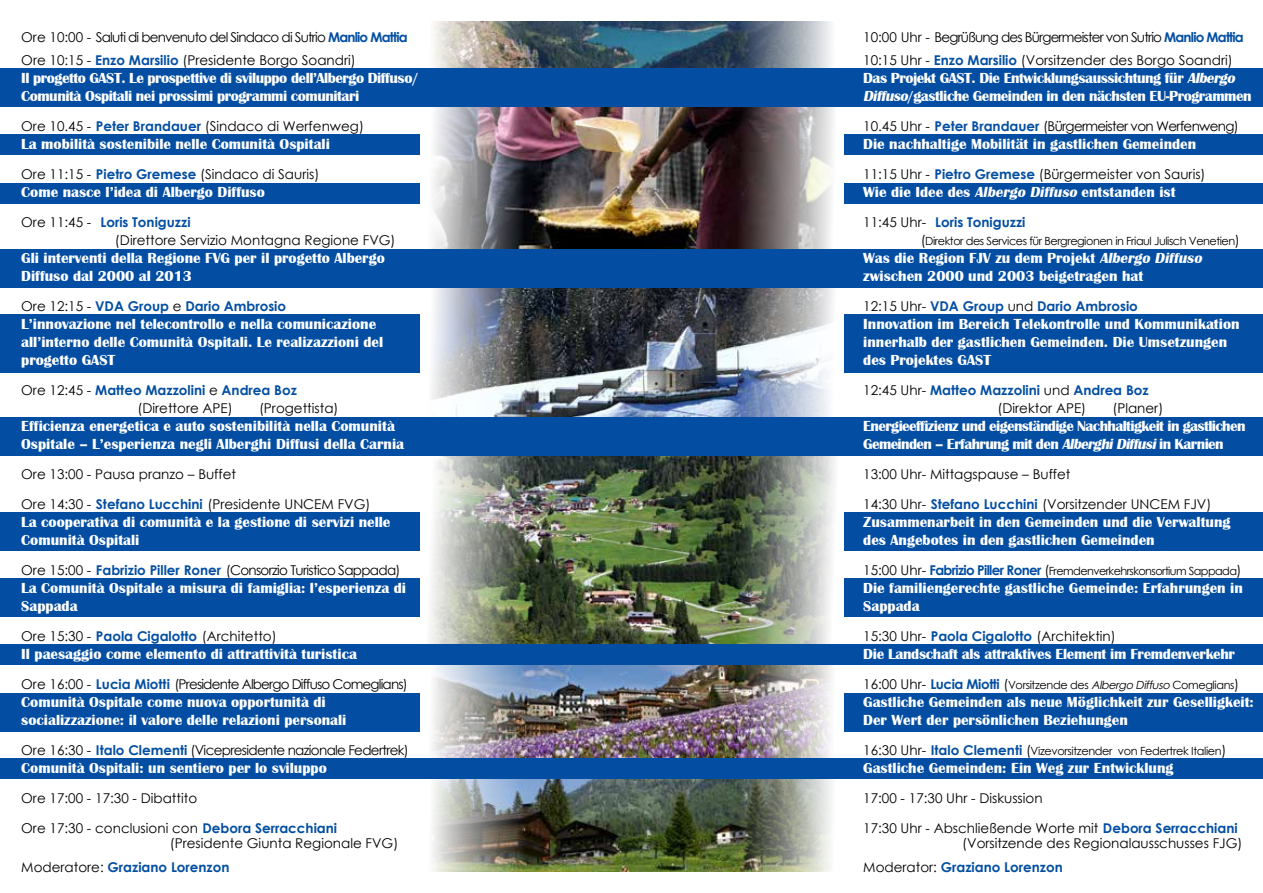
<style>
.page{position:relative;width:1263px;height:893px;background:#fff}
.page>*{position:absolute;margin:0;border:0;box-sizing:border-box;transform-origin:0 0}
.t1{font:700 15px/18px "Britannic";color:#fff}
.t2{font:700 15px/18px "Britannic";letter-spacing:-.03em;color:#fff}
.t3{font:700 15px/18px "Britannic";letter-spacing:-.04em;color:#fff}
.t4{font:700 15px "Britannic";letter-spacing:-.02em;color:#fff}
.t5{font:13.5px/18px "Century Gothic";color:#000}
.t6{font:13.5px "Century Gothic";letter-spacing:-.05em;color:#000}
.t7{font:13.5px/22.5px "Century Gothic";letter-spacing:-.06em;color:#000}
.t8{font:700 13.5px "Century Gothic";color:#034ea2}
.t9{font:11.25px "Century Gothic";letter-spacing:-.04em;color:#000}
.s1{font-weight:700;color:#034ea2}
.s2{font-weight:400;color:#000}
.s3{font-style:italic}
.s4{font-size:13.5px}
.s5{font-weight:700;font-size:13.5px;color:#034ea2}
</style>
<div class="page">
<div style="left:0;top:314px;width:421px;height:59px;background:#034ea2"></div>
<div style="left:844px;top:314px;width:419px;height:59px;background:#034ea2"></div>
<div style="left:0;top:134px;width:421px;height:20px;background:#034ea2"></div>
<div style="left:844px;top:134px;width:419px;height:20px;background:#034ea2"></div>
<div style="left:0;top:183px;width:421px;height:20px;background:#034ea2"></div>
<div style="left:844px;top:183px;width:419px;height:20px;background:#034ea2"></div>
<div style="left:0;top:513px;width:421px;height:38px;background:#034ea2"></div>
<div style="left:844px;top:513px;width:419px;height:38px;background:#034ea2"></div>
<div style="left:0;top:578px;width:421px;height:39px;background:#034ea2"></div>
<div style="left:844px;top:578px;width:419px;height:39px;background:#034ea2"></div>
<div style="left:0;top:693px;width:421px;height:38px;background:#034ea2"></div>
<div style="left:844px;top:693px;width:419px;height:38px;background:#034ea2"></div>
<img style="left:560px;top:21px;width:144px;height:47px">
<img style="left:560px;top:106px;width:144px;height:143px">
<img style="left:560px;top:455px;width:144px;height:190px">
<img style="left:560px;top:665px;width:144px;height:207px">
<img style="left:560px;top:288px;width:144px;height:129px">
<img style="left:432px;top:779px;width:128px;height:93px">
<svg style="left:704px;top:21px;width:127px;height:47px;background:#707e8c"></svg>
<img style="left:420px;top:106px;width:140px;height:143px">
<svg style="left:704px;top:106px;width:140px;height:143px;background:#776d6f"></svg>
<svg style="left:420px;top:288px;width:140px;height:129px"></svg>
<img style="left:420px;top:455px;width:140px;height:190px">
<img style="left:420px;top:665px;width:140px;height:94px">
<img style="left:704px;top:665px;width:140px;height:94px">
<img style="left:704px;top:779px;width:128px;height:93px">
<img style="left:704px;top:455px;width:140px;height:190px">
<img style="left:704px;top:288px;width:129px;height:129px">
<img style="left:433px;top:21px;width:127px;height:47px">
<div style="left:0;top:249px;width:1263px;height:39px;background:#034ea2"></div>
<div style="left:0;top:68px;width:1263px;height:38px;background:#034ea2"></div>
<div style="left:0;top:417px;width:1263px;height:38px;background:#034ea2"></div>
<div style="left:0;top:645px;width:1263px;height:20px;background:#034ea2"></div>
<div style="left:0;top:759px;width:1263px;height:20px;background:#034ea2"></div>
<p class="t7" style="left:21px;top:26px;width:388px">Ore 10:00 - Saluti di benvenuto del Sindaco di Sutrio <span class="s1">Manlio Mattia<br></span>Ore 10:15 - <span class="s1">Enzo Marsilio</span> (Presidente Borgo Soandri)</p>
<p class="t2" style="left:21px;top:69px;width:399px">Il progetto GAST. Le prospettive di sviluppo dell’Albergo Diffuso/<br>Comunità Ospitali nei prossimi programmi comunitari</p>
<p class="t5" style="left:21px;top:116px;width:344px">Ore 10.45 - <span class="s1">Peter Brandauer</span> (Sindaco di Werfenweg)</p>
<p class="t1" style="left:21px;top:135px;width:310px">La mobilità sostenibile nelle Comunità Ospitali</p>
<p class="t5" style="left:21px;top:164px;width:300px">Ore 11:15 - <span class="s1">Pietro Gremese</span> (Sindaco di Sauris)</p>
<p class="t1" style="left:21px;top:183px;width:245px">Come nasce l’idea di Albergo Diffuso</p>
<p class="t5" style="left:115px;top:212px;width:282px;text-indent:-94px">Ore 11:45 - <span class="s1">Loris Toniguzzi<br></span>(Direttore Servizio Montagna Regione FVG)</p>
<p class="t1" style="left:21px;top:249px;width:365px">Gli interventi della Regione FVG per il progetto Albergo<br>Diffuso dal 2000 al 2013</p>
<p class="t8" style="left:21px;top:295px;width:266px"><span class="s2">Ore 12:15 -</span> VDA Group <span class="s2">e</span> Dario Ambrosio</p>
<p class="t1" style="left:21px;top:315px;width:363px">L’innovazione nel telecontrollo e nella comunicazione all’interno delle Comunità Ospitali. Le realizazzioni del progetto GAST</p>
<p class="t5" style="left:137px;top:380px;width:161px;text-indent:-116px">Ore 12:45 - <span class="s1">Matteo Mazzolini</span> e <span class="s1">Andrea Boz </span>(Direttore APE)</p>
<p class="t5" style="left:259px;top:398px;width:81px">(Progettista)</p>
<p class="t1" style="left:21px;top:417px;width:384px">Efficienza energetica e auto sostenibilità nella Comunità<br>Ospitale – L’esperienza negli Alberghi Diffusi della Carnia</p>
<p class="t5" style="left:21px;top:464px;width:216px">Ore 13:00 - Pausa pranzo – Buffet</p>
<p class="t5" style="left:21px;top:494px;width:351px">Ore 14:30 - <span class="s1">Stefano Lucchini</span> (Presidente UNCEM FVG)</p>
<p class="t1" style="left:21px;top:513px;width:371px">La cooperativa di comunità e la gestione di servizi nelle<br>Comunità Ospitali</p>
<p class="t6" style="left:21px;top:560px;width:381px">Ore 15:00 - <span class="s1">Fabrizio Piller Roner</span> (Consorzio Turistico Sappada)</p>
<p class="t1" style="left:21px;top:579px;width:386px">La Comunità Ospitale a misura di famiglia: l’esperienza di<br>Sappada</p>
<p class="t5" style="left:21px;top:626px;width:257px">Ore 15:30 - <span class="s1">Paola Cigalotto</span> (Architetto)</p>
<p class="t1" style="left:21px;top:645px;width:337px">Il paesaggio come elemento di attrattività turistica</p>
<p class="t7" style="left:21px;top:672px;width:388px">Ore 16:00 - <span class="s1">Lucia Miotti</span> (Presidente Albergo Diffuso Comeglians)</p>
<p class="t1" style="left:21px;top:693px;width:327px">Comunità Ospitale come nuova opportunità di socializzazione: il valore delle relazioni personali</p>
<p class="t6" style="left:21px;top:740px;width:389px">Ore 16:30 - <span class="s1">Italo Clementi</span> (Vicepresidente nazionale Federtrek)</p>
<p class="t1" style="left:21px;top:759px;width:307px">Comunità Ospitali: un sentiero per lo sviluppo</p>
<p class="t5" style="left:21px;top:788px;width:177px">Ore 17:00 - 17:30 - Dibattito</p>
<p class="t5" style="left:170px;top:820px;width:230px;line-height:15px;text-indent:-148px">Ore 17:30 - conclusioni con <span class="s1">Debora Serracchiani </span>(Presidente Giunta Regionale FVG)</p>
<p class="t8" style="left:21px;top:856px;width:210px"><span class="s2">Moderatore:</span> Graziano Lorenzon</p>
<p class="t5" style="left:863px;top:26px;width:382px;line-height:22.5px">10:00 Uhr - Begrüßung des Bürgermeister von Sutrio <span class="s1">Manlio Mattia<br></span>10:15 Uhr - <span class="s1">Enzo Marsilio</span> (Vorsitzender des Borgo Soandri)</p>
<p class="t2" style="left:863px;top:69px;width:390px">Das Projekt GAST. Die Entwicklungsaussichtung für <span class="s3">Albergo<br>Diffuso</span>/gastliche Gemeinden in den nächsten EU-Programmen</p>
<p class="t6" style="left:863px;top:116px;width:377px">10.45 Uhr - <span class="s1">Peter Brandauer</span> (Bürgermeister von Werfenweng)</p>
<p class="t1" style="left:863px;top:135px;width:334px">Die nachhaltige Mobilität in gastlichen Gemeinden</p>
<p class="t5" style="left:863px;top:164px;width:344px">11:15 Uhr - <span class="s1">Pietro Gremese</span> (Bürgermeister von Sauris)</p>
<p class="t1" style="left:863px;top:183px;width:314px">Wie die Idee des <span class="s3">Albergo Diffuso</span> entstanden ist</p>
<p class="t8" style="left:863px;top:211px;width:164px"><span class="s2">11:45 Uhr-</span> Loris Toniguzzi</p>
<p class="t9" style="left:921px;top:233px;width:320px"><span class="s4">(</span>Direktor des Services für Bergregionen in Friaul Julisch Venetien<span class="s4">)</span></p>
<p class="t1" style="left:863px;top:249px;width:343px">Was die Region FJV zu dem Projekt <span class="s3">Albergo Diffuso </span>zwischen 2000 und 2003 beigetragen hat</p>
<p class="t8" style="left:863px;top:295px;width:276px"><span class="s2">12:15 Uhr-</span> VDA Group <span class="s2">und</span> Dario Ambrosio</p>
<p class="t1" style="left:863px;top:315px;width:378px">Innovation im Bereich Telekontrolle und Kommunikation innerhalb der gastlichen Gemeinden. Die Umsetzungen des Projektes GAST</p>
<p class="t5" style="left:997px;top:380px;width:153px;text-indent:-134px">12:45 Uhr- <span class="s1">Matteo Mazzolini</span> und <span class="s1">Andrea Boz </span>(Direktor APE)</p>
<p class="t5" style="left:1112px;top:398px;width:52px">(Planer)</p>
<p class="t3" style="left:863px;top:417px;width:384px">Energieeffizienz und eigenständige Nachhaltigkeit in gastlichen<br>Gemeinden – Erfahrung mit den <span class="s3">AlberghiDiffusi</span>in Karnien</p>
<p class="t5" style="left:863px;top:464px;width:209px">13:00 Uhr- Mittagspause – Buffet</p>
<p class="t5" style="left:863px;top:494px;width:350px">14:30 Uhr- <span class="s1">Stefano Lucchini</span> (Vorsitzender UNCEM FJV)</p>
<p class="t1" style="left:863px;top:513px;width:369px">Zusammenarbeit in den Gemeinden und die Verwaltung des Angebotes in den gastlichen Gemeinden</p>
<p class="t9" style="left:863px;top:563px;width:380px"><span class="s4">15:00 Uhr-</span> <span class="s5">Fabrizio Piller Roner</span> <span class="s4">(</span>Fremdenverkehrskonsortium Sappada<span class="s4">)</span></p>
<p class="t1" style="left:863px;top:579px;width:381px">Die familiengerechte gastliche Gemeinde: Erfahrungen in<br>Sappada</p>
<p class="t5" style="left:863px;top:626px;width:254px">15:30 Uhr- <span class="s1">Paola Cigalotto</span> (Architektin)</p>
<p class="t4" style="left:863px;top:645px;width:373px">Die Landschaft als attraktives Element im Fremdenverkehr</p>
<p class="t9" style="left:863px;top:677px;width:378px"><span class="s4">16:00 Uhr-</span> <span class="s5">Lucia Miotti</span> <span class="s4">(</span>Vorsitzende des <span class="s3">Albergo Diffuso</span> Comeglians<span class="s4">)</span></p>
<p class="t1" style="left:863px;top:693px;width:392px">Gastliche Gemeinden als neue Möglichkeit zur Geselligkeit:<br>Der Wert der persönlichen Beziehungen</p>
<p class="t9" style="left:863px;top:743px;width:365px"><span class="s4">16:30 Uhr-</span> <span class="s5">Italo Clementi</span> <span class="s4">(</span>Vizevorsitzender von Federtrek Italien<span class="s4">)</span></p>
<p class="t1" style="left:863px;top:759px;width:312px">Gastliche Gemeinden: Ein Weg zur Entwicklung</p>
<p class="t5" style="left:863px;top:788px;width:181px">17:00 - 17:30 Uhr - Diskussion</p>
<p class="t5" style="left:962px;top:820px;width:282px;line-height:15px;text-indent:-99px">17:30 Uhr - Abschließende Worte mit <span class="s1">Debora Serracchiani </span>(Vorsitzende des Regionalausschusses FJG)</p>
<p class="t8" style="left:863px;top:856px;width:201px"><span class="s2">Moderator:</span> Graziano Lorenzon</p>
</div>
